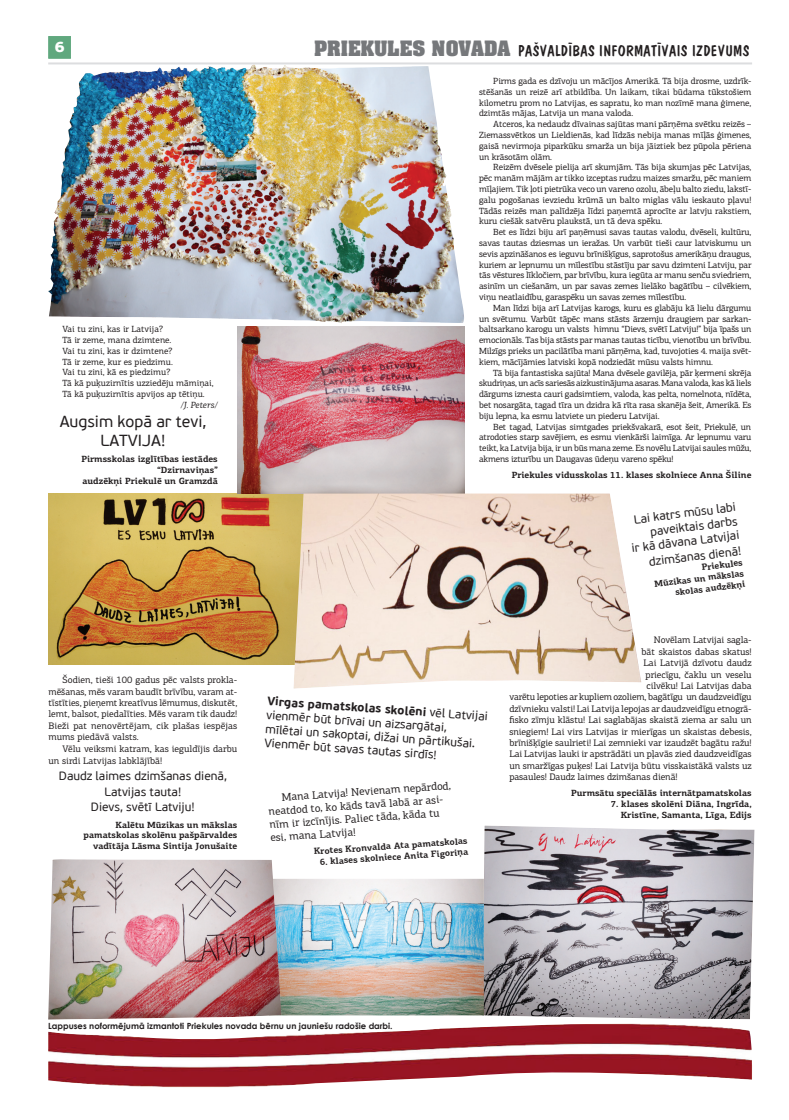
<style>
.page{position:relative;width:789px;height:1120px;background:#fff}
.page>*{position:absolute;margin:0;border:0;box-sizing:border-box;transform-origin:0 0}
.t1{font:18px "Rim Dom Casual";color:#231f20}
.t2{font:16px/19.2px "PF Beau Sans Pro";color:#231f20;text-align:center}
.t3{font:900 15px "PF Beau Sans Pro";color:#fff}
.t4{font:12px/14px "PF Beau Sans Pro";color:#231f20}
.t5{font:11px/13.2px "PF Centro Slab Pro";color:#231f20}
.t6{font:9.5px/11.4px "PF Centro Slab Pro";letter-spacing:-.01em;color:#231f20;text-align:justify}
.t7{font:9px/10.8px "PF Centro Slab Pro";letter-spacing:-.01em;color:#231f20;text-align:justify}
.t8{font:700 9px/10.8px "PF Centro Slab Pro";color:#231f20;text-align:right}
.t9{font:italic 9px "PF Centro Slab Pro";color:#231f20}
.t10{font:700 8.5px "Century Gothic";color:#231f20}
.s1{font-family:"Rimt Aachen";font-weight:700;color:#76787b}
.s2{font-weight:700}
</style>
<div class="page">
<img style="left:482px;top:825px;width:272px;height:194px">
<img style="left:281px;top:879px;width:202px;height:136px">
<img style="left:48px;top:66px;width:416px;height:257px">
<div style="left:48px;top:36px;width:23px;height:23px;background:#60a87e;border:1px solid #60a87e"></div>
<hr style="left:48px;top:62px;width:703px;height:2px;background:#dcdddf">
<img style="left:48px;top:493px;width:245px;height:171px">
<img style="left:48px;top:859px;width:233px;height:160px">
<img style="left:237px;top:326px;width:227px;height:168px">
<img style="left:48px;top:1023px;width:703px;height:65px">
<img style="left:293px;top:493px;width:348px;height:195px">
<h3 class="t3" style="left:55px;top:37px;width:12px">6</h3>
<h1 class="t1" style="left:314px;top:43px;width:437px"><span class="s1">PRIEKULES NOVADA</span> PAÐVALDÎBAS INFORMATÎVAIS IZDEVUMS</h1>
<p class="t7" style="left:62px;top:324px;width:153px;text-align:left">Vai tu zini, kas ir Latvija?<br>Tā ir zeme, mana dzimtene.<br>Vai tu zini, kas ir dzimtene?<br>Tā ir zeme, kur es piedzimu.<br>Vai tu zini, kā es piedzimu?<br>Tā kā puķuzirnītis uzziedēju māmiņai,<br>Tā kā puķuzirnītis apvijos ap tētiņu.</p>
<p class="t9" style="left:181px;top:399px;width:38px">/J. Peters/</p>
<h2 class="t2" style="left:60px;top:412px;width:148px">Augsim kopā ar tevi,<br>LATVIJA!</h2>
<p class="t8" style="left:81px;top:454px;width:138px">Pirmsskolas izglītības iestādes “Dzirnaviņas”<br>audzēkņi Priekulē un Gramzdā</p>
<p class="t6" style="left:48px;top:674px;width:190px;text-indent:14px">Šodien, tieši 100 gadus pēc valsts prokla&shy;mēšanas, mēs varam baudīt brīvību, varam at&shy;tīstīties, pieņemt kreatīvus lēmumus, diskutēt, lemt, balsot, piedalīties. Mēs varam tik daudz!<br>Bieži pat nenovērtējam, cik plašas iespējas mums piedāvā valsts.</p>
<p class="t6" style="left:48px;top:742px;width:190px;line-height:12px;text-indent:14px">Vēlu veiksmi katram, kas ieguldījis darbu un sirdi Latvijas labklājībā!</p>
<h3 class="t4" style="left:59px;top:768px;width:169px;line-height:15.9px;text-align:center">Daudz laimes dzimšanas dienā,<br>Latvijas tauta!<br>Dievs, svētī Latviju!</h3>
<p class="t8" style="left:84px;top:819px;width:155px">Kalētu Mūzikas un mākslas pamatskolas skolēnu pašpārvaldes vadītāja Lāsma Sintija Jonušaite</p>
<p class="t7" style="left:479px;top:75px;width:273px;text-indent:14px">Pirms gada es dzīvoju un mācījos Amerikā. Tā bija drosme, uzdrīk&shy;stēšanās un reizē arī atbildība. Un laikam, tikai būdama tūkstošiem kilometru prom no Latvijas, es sapratu, ko man nozīmē mana ģimene, dzimtās mājas, Latvija un mana valoda.</p>
<p class="t7" style="left:479px;top:119px;width:274px;text-indent:14px">Atceros, ka nedaudz dīvainas sajūtas mani pārņēma svētku reizēs – Ziemassvētkos un Lieldienās, kad līdzās nebija manas mīļās ģimenes, gaisā nevirmoja piparkūku smarža un bija jāiztiek bez pūpola pēriena un krāsotām olām.</p>
<p class="t7" style="left:479px;top:162px;width:274px;text-indent:14px">Reizēm dvēsele pielija arī skumjām. Tās bija skumjas pēc Latvijas, pēc manām mājām ar tikko izceptas rudzu maizes smaržu, pēc maniem mīļajiem. Tik ļoti pietrūka veco un vareno ozolu, ābeļu balto ziedu, lakstī&shy;galu pogošanas ievziedu krūmā un balto miglas vālu ieskauto pļavu!<br>Tādās reizēs man palīdzēja līdzi paņemtā aprocīte ar latvju rakstiem, kuru ciešāk satvēru plaukstā, un tā deva spēku.</p>
<p class="t7" style="left:479px;top:227px;width:274px;text-indent:14px">Bet es līdzi biju arī paņēmusi savas tautas valodu, dvēseli, kultūru, savas tautas dziesmas un ieražas. Un varbūt tieši caur latviskumu un sevis apzināšanos es ieguvu brīnišķīgus, saprotošus amerikāņu draugus, kuriem ar lepnumu un mīlestību stāstīju par savu dzimteni Latviju, par tās vēstures līkločiem, par brīvību, kura iegūta ar manu senču sviedriem, asinīm un ciešanām, un par savas zemes lielāko bagātību – cilvēkiem, viņu neatlaidību, garaspēku un savas zemes mīlestību.</p>
<p class="t7" style="left:479px;top:302px;width:274px;text-indent:14px">Man līdzi bija arī Latvijas karogs, kuru es glabāju kā lielu dārgumu un svētumu. Varbūt tāpēc mans stāsts ārzemju draugiem par sarkan&shy;baltsarkano karogu un valsts himnu “Dievs, svētī Latviju!” bija īpašs un emocionāls. Tas bija stāsts par manas tautas ticību, vienotību un brīvību.<br>Milzīgs prieks un pacilātība mani pārņēma, kad, tuvojoties 4. maija svēt&shy;kiem, mācījāmies latviski kopā nodziedāt mūsu valsts himnu.</p>
<p class="t7" style="left:479px;top:367px;width:274px;text-indent:14px">Tā bija fantastiska sajūta! Mana dvēsele gavilēja, pār ķermeni skrēja skudriņas, un acīs sariesās aizkustinājuma asaras. Mana valoda, kas kā liels dārgums iznesta cauri gadsimtiem, valoda, kas pelta, nomelnota, nīdēta, bet nosargāta, tagad tīra un dzidra kā rīta rasa skanēja šeit, Amerikā. Es biju lepna, ka esmu latviete un piederu Latvijai.</p>
<p class="t7" style="left:479px;top:421px;width:273px;text-indent:14px">Bet tagad, Latvijas simtgades priekšvakarā, esot šeit, Priekulē, un atrodoties starp savējiem, es esmu vienkārši laimīga. Ar lepnumu varu teikt, ka Latvija bija, ir un būs mana zeme. Es novēlu Latvijai saules mūžu, akmens izturību un Daugavas ūdeņu vareno spēku!</p>
<p class="t8" style="left:511px;top:469px;width:241px">Priekules vidusskolas 11. klases skolniece Anna Šiline</p>
<h3 class="t4" style="left:268px;top:694px;width:222px;rotate:4deg"><span class="s2">Virgas pamatskolas skolēni</span> vēlLatvijai vienmēr būt brīvai un aizsargātai, mīlētai un sakoptai, dižai un pārtikušai.<br>Vienmēr būt savas tautas sirdīs!</h3>
<p class="t5" style="left:267px;top:791px;width:185px;text-indent:14px;rotate:-4deg">Mana Latvija! Nevienam nepārdod, neatdod to, ko kāds tavā labā ar asi&shy;nīm ir izcīnījis. Paliec tāda, kāda tu esi, mana Latvija!</p>
<p class="t8" style="left:313px;top:846px;width:155px;rotate:-4deg">Krotes Kronvalda Ata pamatskolas</p>
<p class="t8" style="left:319px;top:856px;width:150px;rotate:-4deg">6. klases skolniece Anita Figoriņa</p>
<h3 class="t4" style="left:627px;top:513px;width:111px;text-align:right;rotate:-7deg">Lai katrs mūsu labi paveiktais darbs<br>ir kā dāvana Latvijai</h3>
<h3 class="t4" style="left:647px;top:555px;width:94px;rotate:-7deg">dzimšanas dienā!</h3>
<p class="t8" style="left:652px;top:568px;width:91px;rotate:-7deg">Priekules<br>Mūzikas un mākslas skolas audzēkņi</p>
<p class="t6" style="left:653px;top:634px;width:99px">Novēlam Latvijai sagla-</p>
<p class="t6" style="left:641px;top:646px;width:112px">bāt skaistos dabas skatus!</p>
<p class="t6" style="left:643px;top:657px;width:109px">Lai Latvijā dzīvotu daudz</p>
<p class="t6" style="left:645px;top:668px;width:108px">priecīgu, čaklu un veselu</p>
<p class="t6" style="left:646px;top:680px;width:106px">cilvēku! Lai Latvijas daba</p>
<p class="t6" style="left:509px;top:691px;width:243px">varētu lepoties ar kupliem ozoliem, bagātīgu un daudzveidīgu</p>
<p class="t6" style="left:509px;top:703px;width:244px">dzīvnieku valsti! Lai Latvija lepojas ar daudzveidīgu etnogrā-</p>
<p class="t6" style="left:509px;top:714px;width:244px">fisko zīmju klāstu! Lai saglabājas skaistā ziema ar salu un</p>
<p class="t6" style="left:509px;top:725px;width:243px">sniegiem! Lai virs Latvijas ir mierīgas un skaistas debesis,</p>
<p class="t6" style="left:509px;top:737px;width:244px">brīnišķīgie saulrieti! Lai zemnieki var izaudzēt bagātu ražu!</p>
<p class="t6" style="left:509px;top:748px;width:244px">Lai Latvijas lauki ir apstrādāti un pļavās zied daudzveidīgas</p>
<p class="t6" style="left:509px;top:760px;width:244px">un smaržīgas puķes! Lai Latvija būtu visskaistākā valsts uz</p>
<p class="t6" style="left:509px;top:771px;width:169px">pasaules! Daudz laimes dzimšanas dienā!</p>
<p class="t8" style="left:570px;top:787px;width:182px">Purmsātu speciālās internātpamatskolas</p>
<p class="t8" style="left:610px;top:798px;width:142px">7. klases skolēni Diāna, Ingrīda,<br>Kristīne, Samanta, Līga, Edijs</p>
<p class="t10" style="left:48px;top:1019px;width:346px">Lappuses noformējumā izmantoti Priekules novada bērnu un jauniešu radošie darbi.</p>
</div>
